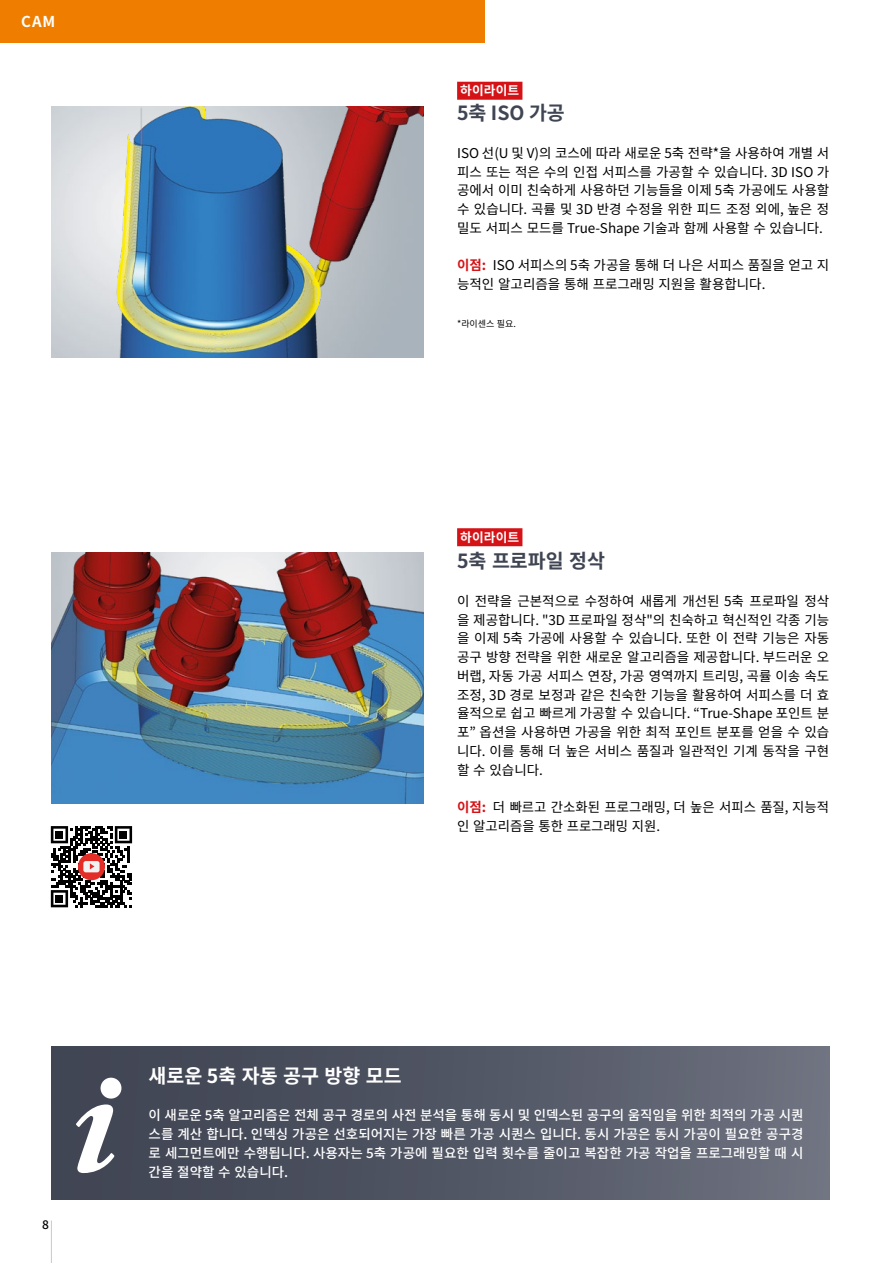
<style>
.page{position:relative;width:893px;height:1263px;background:#fff}
.page>*{position:absolute;margin:0;border:0;box-sizing:border-box;transform-origin:0 0}
.t1{font:700 19.5px "Noto Sans CJ Kkr";color:#404553}
.t2{font:700 19.5px "Noto Sans CJ Kkr";color:#fff}
.t3{font:700 15px "Noto Sans CJ Kkr";color:#fff}
.t4{font:13.5px/18.8px "Noto Sans CJ Kkr";color:#000;text-align:justify}
.t5{font:500 13.5px/18.8px "Noto Sans CJ Kkr";color:#fff;text-align:justify}
.t6{font:700 12.75px "Noto Sans CJ Kkr";letter-spacing:.01em;color:#fff}
.t7{font:500 12px "Noto Sans CJ Kkr";color:#000}
.t8{font:9px "Noto Sans CJ Kkr";color:#000}
.s1{font-weight:700;color:#d51317}
</style>
<div class="page">
<div style="left:0;top:0;width:485px;height:43px;background:#ef7d00"></div>
<hr style="left:51px;top:1220px;width:1px;height:43px;background:#c5c9d2">
<img style="left:51px;top:553px;width:372px;height:251px">
<img style="left:73px;top:106px;width:350px;height:251px">
<div style="left:51px;top:1046px;width:778px;height:153px;background:linear-gradient(to right,#3b404e,#6b6f7d)"></div>
<svg style="left:76px;top:1104px;width:39px;height:69px"></svg>
<div style="left:101px;top:1078px;width:20px;height:20px;background:#fff;border-radius:50%"></div>
<div style="left:457px;top:82px;width:65px;height:18px;background:#d51317"></div>
<div style="left:457px;top:528px;width:65px;height:18px;background:#d51317"></div>
<svg style="left:51px;top:826px;width:81px;height:81px"></svg>
<p class="t3" style="left:21px;top:13px;width:36px">CAM</p>
<p class="t7" style="left:42px;top:1218px;width:8px">8</p>
<p class="t6" style="left:460px;top:83px;width:61px">하이라이트</p>
<h1 class="t1" style="left:457px;top:102px;width:109px">5축 ISO 가공</h1>
<p class="t4" style="left:457px;top:144px;width:374px">ISO 선(U 및 V)의 코스에 따라 새로운 5축 전략*을 사용하여 개별 서 피스 또는 적은 수의 인접 서피스를 가공할 수 있습니다. 3D ISO 가 공에서 이미 친숙하게 사용하던 기능들을 이제 5축 가공에도 사용할 수 있습니다. 곡률 및 3D 반경 수정을 위한 피드 조정 외에, 높은 정 밀도 서피스 모드를 True-Shape 기술과 함께 사용할 수 있습니다.</p>
<p class="t4" style="left:457px;top:256px;width:374px"><span class="s1">이점:</span> ISO 서피스의 5축 가공을 통해 더 나은 서피스 품질을 얻고 지 능적인 알고리즘을 통해 프로그래밍 지원을 활용합니다.</p>
<p class="t8" style="left:457px;top:318px;width:60px">*라이센스 필요.</p>
<p class="t6" style="left:460px;top:530px;width:61px">하이라이트</p>
<h1 class="t1" style="left:457px;top:550px;width:149px">5축 프로파일 정삭</h1>
<p class="t4" style="left:457px;top:592px;width:374px">이 전략을 근본적으로 수정하여 새롭게 개선된 5축 프로파일 정삭 을 제공합니다. "3D 프로파일 정삭"의 친숙하고 혁신적인 각종 기능 을 이제 5축 가공에 사용할 수 있습니다. 또한 이 전략 기능은 자동 공구 방향 전략을 위한 새로운 알고리즘을 제공합니다. 부드러운 오 버랩, 자동 가공 서피스 연장, 가공 영역까지 트리밍, 곡률 이송 속도 조정, 3D 경로 보정과 같은 친숙한 기능을 활용하여 서피스를 더 효 율적으로 쉽고 빠르게 가공할 수 있습니다. “True-Shape 포인트 분 포” 옵션을 사용하면 가공을 위한 최적 포인트 분포를 얻을 수 있습 니다. 이를 통해 더 높은 서비스 품질과 일관적인 기계 동작을 구현 할 수 있습니다.</p>
<p class="t4" style="left:457px;top:798px;width:374px"><span class="s1">이점:</span> 더 빠르고 간소화된 프로그래밍, 더 높은 서피스 품질, 지능적 인 알고리즘을 통한 프로그래밍 지원.</p>
<h1 class="t2" style="left:149px;top:1065px;width:255px">새로운 5축 자동 공구 방향 모드</h1>
<p class="t5" style="left:149px;top:1106px;width:656px">이 새로운 5축 알고리즘은 전체 공구 경로의 사전 분석을 통해 동시 및 인덱스된 공구의 움직임을 위한 최적의 가공 시퀀 스를 계산 합니다. 인덱싱 가공은 선호되어지는 가장 빠른 가공 시퀀스 입니다. 동시 가공은 동시 가공이 필요한 공구경 로 세그먼트에만 수행됩니다. 사용자는 5축 가공에 필요한 입력 횟수를 줄이고 복잡한 가공 작업을 프로그래밍할 때 시 간을 절약할 수 있습니다.</p>
</div>
